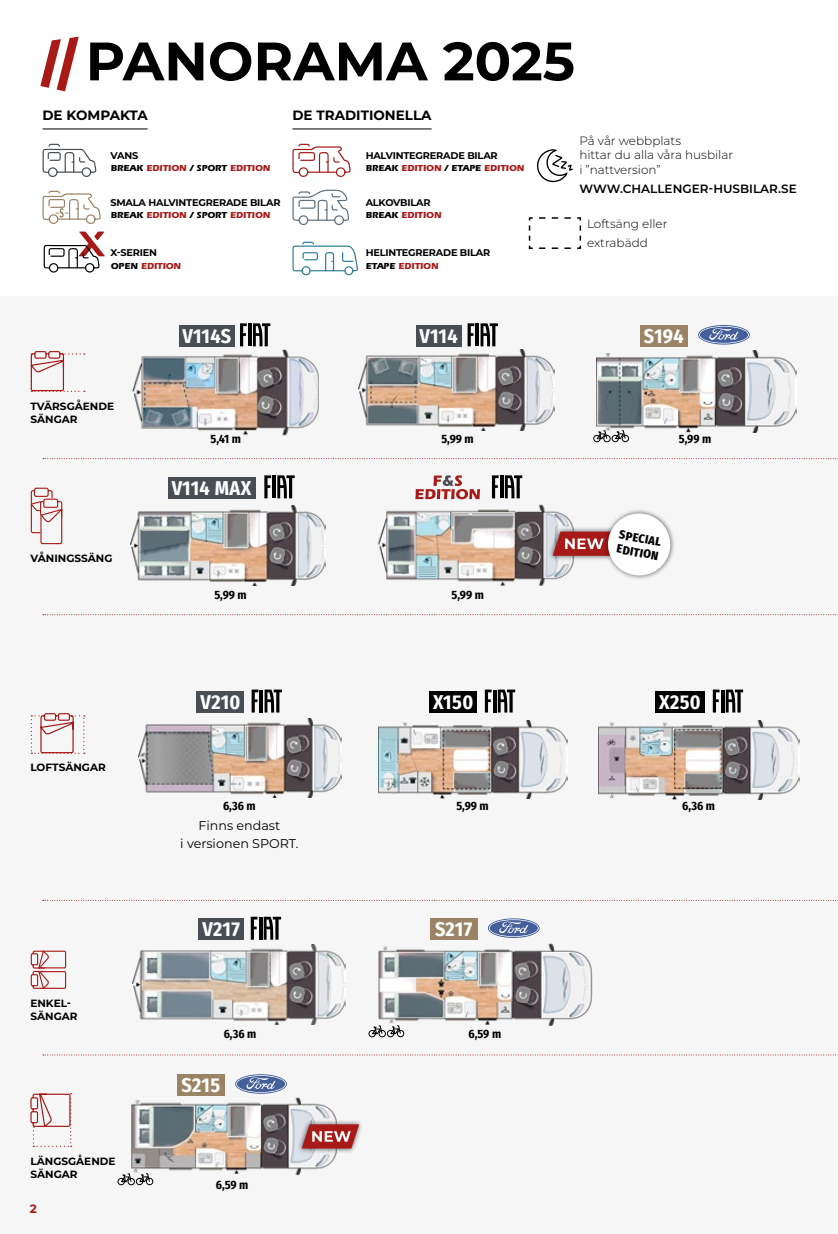
<style>
.page{position:relative;width:838px;height:1234px;background:#fff}
.page>*{position:absolute;margin:0;border:0;box-sizing:border-box;transform-origin:0 0}
.t1{font:700 54px "Montserrat";color:#000}
.t2{font:700 19.95px "Fira Sans Condensed";letter-spacing:.02em;color:#fff}
.t3{font:700 13.5px "Montserrat";color:#000}
.t4{font:12.75px/18.1px "Montserrat";color:#000;text-align:center}
.t5{font:300 12px/14.4px "Montserrat";color:#000}
.t6{font:700 12px "Fira Sans Condensed";color:#000}
.t7{font:600 12px "Montserrat";color:#000}
.t8{font:800 12px/14.4px "Fira Sans Condensed";color:#000}
.t9{font:700 12px "Montserrat";color:#a71a17}
.t10{font:700 10.5px/12.6px "Montserrat";color:#000}
.t11{font:700 9.75px "Montserrat";letter-spacing:-.02em;color:#000}
.t12{font:700 9px "ITC Eras Std";color:#a71a17}
.s1{color:#000}
</style>
<div class="page">
<div style="left:0;top:296px;width:838px;height:937px;background:#f6f6f6"></div>
<svg style="left:528px;top:217px;width:54px;height:32px"></svg>
<svg style="left:42px;top:144px;width:55px;height:33px"></svg>
<svg style="left:292px;top:144px;width:59px;height:33px"></svg>
<svg style="left:42px;top:191px;width:59px;height:33px"></svg>
<svg style="left:292px;top:189px;width:57px;height:36px"></svg>
<svg style="left:292px;top:241px;width:66px;height:35px"></svg>
<svg style="left:537px;top:149px;width:36px;height:34px"></svg>
<svg style="left:43px;top:458px;width:795px;height:1px"></svg>
<svg style="left:43px;top:614px;width:795px;height:1px"></svg>
<svg style="left:43px;top:1054px;width:795px;height:1px"></svg>
<svg style="left:30px;top:950px;width:37px;height:39px"></svg>
<svg style="left:30px;top:351px;width:55px;height:41px"></svg>
<svg style="left:31px;top:713px;width:54px;height:40px"></svg>
<svg style="left:30px;top:487px;width:33px;height:57px"></svg>
<img style="left:130px;top:505px;width:195px;height:80px">
<img style="left:138px;top:718px;width:204px;height:79px">
<img style="left:358px;top:349px;width:196px;height:81px">
<img style="left:133px;top:340px;width:186px;height:96px">
<img style="left:133px;top:944px;width:212px;height:80px">
<div style="left:179px;top:325px;width:56px;height:21px;background:#484e54"></div>
<div style="left:168px;top:477px;width:87px;height:21px;background:#484e54"></div>
<div style="left:429px;top:691px;width:48px;height:21px;background:#000"></div>
<div style="left:655px;top:691px;width:49px;height:21px;background:#000"></div>
<div style="left:197px;top:691px;width:47px;height:21px;background:#484e54"></div>
<div style="left:199px;top:918px;width:45px;height:21px;background:#484e54"></div>
<div style="left:416px;top:325px;width:45px;height:21px;background:#484e54"></div>
<img style="left:377px;top:476px;width:181px;height:110px">
<div style="left:548px;top:526px;width:74px;height:35px;background:#000;opacity:.6"></div>
<svg style="left:552px;top:509px;width:122px;height:70px"></svg>
<img style="left:596px;top:350px;width:200px;height:82px">
<svg style="left:593px;top:430px;width:36px;height:12px"></svg>
<div style="left:640px;top:325px;width:47px;height:21px;background:#9b8365"></div>
<svg style="left:698px;top:325px;width:52px;height:19px"></svg>
<svg style="left:699px;top:326px;width:50px;height:17px"></svg>
<svg style="left:700px;top:326px;width:48px;height:17px"></svg>
<svg style="left:709px;top:328px;width:29px;height:12px"></svg>
<div style="left:430px;top:918px;width:47px;height:21px;background:#9b8365"></div>
<svg style="left:488px;top:918px;width:51px;height:19px"></svg>
<svg style="left:489px;top:919px;width:49px;height:17px"></svg>
<svg style="left:499px;top:921px;width:29px;height:11px"></svg>
<svg style="left:30px;top:1093px;width:42px;height:53px"></svg>
<div style="left:177px;top:1073px;width:47px;height:22px;background:#9b8365"></div>
<svg style="left:235px;top:1073px;width:52px;height:20px"></svg>
<svg style="left:236px;top:1074px;width:50px;height:18px"></svg>
<svg style="left:237px;top:1075px;width:48px;height:16px"></svg>
<svg style="left:246px;top:1077px;width:29px;height:11px"></svg>
<img style="left:132px;top:1094px;width:205px;height:82px">
<img style="left:378px;top:943px;width:215px;height:83px">
<div style="left:297px;top:1118px;width:66px;height:35px;background:#000;opacity:.6"></div>
<img style="left:378px;top:720px;width:189px;height:78px">
<img style="left:599px;top:720px;width:200px;height:78px">
<svg style="left:40px;top:37px;width:39px;height:54px"></svg>
<svg style="left:302px;top:1124px;width:57px;height:24px"></svg>
<svg style="left:368px;top:1024px;width:36px;height:13px"></svg>
<svg style="left:117px;top:1172px;width:36px;height:13px"></svg>
<svg style="left:43px;top:231px;width:62px;height:42px"></svg>
<svg style="left:415px;top:475px;width:65px;height:24px"></svg>
<hr style="left:248px;top:323px;width:3px;height:23px;background:#000">
<svg style="left:240px;top:323px;width:7px;height:23px"></svg>
<svg style="left:253px;top:323px;width:17px;height:23px"></svg>
<hr style="left:272px;top:475px;width:4px;height:23px;background:#000">
<svg style="left:264px;top:475px;width:7px;height:23px"></svg>
<svg style="left:277px;top:475px;width:18px;height:23px"></svg>
<hr style="left:260px;top:689px;width:3px;height:23px;background:#000">
<svg style="left:251px;top:689px;width:7px;height:23px"></svg>
<svg style="left:264px;top:689px;width:18px;height:23px"></svg>
<hr style="left:493px;top:689px;width:3px;height:23px;background:#000">
<svg style="left:485px;top:689px;width:6px;height:23px"></svg>
<svg style="left:498px;top:689px;width:17px;height:23px"></svg>
<hr style="left:721px;top:689px;width:3px;height:23px;background:#000">
<svg style="left:713px;top:689px;width:6px;height:23px"></svg>
<svg style="left:725px;top:689px;width:18px;height:23px"></svg>
<hr style="left:259px;top:916px;width:3px;height:23px;background:#000">
<svg style="left:251px;top:916px;width:6px;height:23px"></svg>
<svg style="left:264px;top:916px;width:17px;height:23px"></svg>
<hr style="left:476px;top:323px;width:3px;height:23px;background:#000">
<svg style="left:467px;top:323px;width:7px;height:23px"></svg>
<svg style="left:480px;top:323px;width:18px;height:23px"></svg>
<hr style="left:500px;top:475px;width:3px;height:23px;background:#000">
<svg style="left:492px;top:475px;width:6px;height:23px"></svg>
<svg style="left:505px;top:475px;width:17px;height:23px"></svg>
<hr style="left:42px;top:128px;width:106px;height:1px;background:#000">
<hr style="left:292px;top:128px;width:139px;height:1px;background:#000">
<h1 class="t1" style="left:86px;top:22px;width:491px">PANORAMA 2025</h1>
<h3 class="t3" style="left:42px;top:105px;width:107px">DE KOMPAKTA</h3>
<h3 class="t3" style="left:292px;top:105px;width:141px">DE TRADITIONELLA</h3>
<p class="t11" style="left:110px;top:149px;width:29px">VANS</p>
<p class="t11" style="left:366px;top:149px;width:134px">HALVINTEGRERADE BILAR</p>
<p class="t12" style="left:111px;top:163px;width:161px"><span class="s1">BREAK</span> EDITION <span class="s1">/ SPORT</span> EDITION</p>
<p class="t12" style="left:366px;top:163px;width:160px"><span class="s1">BREAK</span> EDITION <span class="s1">/ ETAPE</span> EDITION</p>
<p class="t11" style="left:110px;top:196px;width:172px">SMALA HALVINTEGRERADE BILAR</p>
<p class="t11" style="left:366px;top:196px;width:66px">ALKOVBILAR</p>
<p class="t12" style="left:111px;top:210px;width:161px"><span class="s1">BREAK</span> EDITION <span class="s1">/ SPORT</span> EDITION</p>
<p class="t12" style="left:366px;top:210px;width:77px"><span class="s1">BREAK</span> EDITION</p>
<p class="t11" style="left:110px;top:246px;width:48px">X-SERIEN</p>
<p class="t11" style="left:366px;top:246px;width:126px">HELINTEGRERADE BILAR</p>
<p class="t12" style="left:111px;top:261px;width:72px"><span class="s1">OPEN</span> EDITION</p>
<p class="t12" style="left:366px;top:261px;width:74px"><span class="s1">ETAPE</span> EDITION</p>
<p class="t10" style="left:30px;top:399px;width:85px">TVÄRSGÅENDE<br>SÄNGAR</p>
<h2 class="t2" style="left:183px;top:319px;width:50px">V114S</h2>
<h2 class="t2" style="left:419px;top:319px;width:40px">V114</h2>
<h3 class="t5" style="left:579px;top:133px;width:155px">På vår webbplats<br>hittar du alla våra husbilar i ”nattversion”</h3>
<h3 class="t7" style="left:579px;top:180px;width:219px">WWW.CHALLENGER-HUSBILAR.SE</h3>
<h3 class="t5" style="left:587px;top:214px;width:82px;line-height:18.6px">Loftsäng eller extrabädd</h3>
<h2 class="t2" style="left:644px;top:319px;width:41px">S194</h2>
<h3 class="t6" style="left:211px;top:428px;width:32px">5,41 m</h3>
<h3 class="t6" style="left:441px;top:428px;width:34px">5,99 m</h3>
<h3 class="t6" style="left:679px;top:428px;width:34px">5,99 m</h3>
<p class="t10" style="left:30px;top:551px;width:84px">VÅNINGSSÄNG</p>
<p class="t10" style="left:30px;top:760px;width:77px">LOFTSÄNGAR</p>
<p class="t10" style="left:30px;top:996px;width:49px">ENKEL-<br>SÄNGAR</p>
<p class="t10" style="left:30px;top:1153px;width:87px">LÄNGSGÅENDE<br>SÄNGAR</p>
<h3 class="t9" style="left:30px;top:1199px;width:9px">2</h3>
<h2 class="t2" style="left:172px;top:471px;width:81px">V114 MAX</h2>
<h3 class="t6" style="left:214px;top:584px;width:34px">5,99 m</h3>
<h3 class="t6" style="left:451px;top:584px;width:34px">5,99 m</h3>
<h3 class="t8" style="left:621px;top:526px;width:44px;rotate:11deg">SPECIAL<br>EDITION</h3>
<h2 class="t2" style="left:200px;top:685px;width:41px">V210</h2>
<h2 class="t2" style="left:433px;top:685px;width:42px">X150</h2>
<h2 class="t2" style="left:659px;top:685px;width:43px">X250</h2>
<h3 class="t6" style="left:223px;top:795px;width:34px">6,36 m</h3>
<h3 class="t4" style="left:180px;top:815px;width:120px">Finns endast<br>i versionen SPORT.</h3>
<h2 class="t2" style="left:202px;top:912px;width:39px">V217</h2>
<h3 class="t6" style="left:224px;top:1023px;width:34px">6,36 m</h3>
<h2 class="t2" style="left:182px;top:1067px;width:40px">S215</h2>
<h3 class="t6" style="left:216px;top:1174px;width:34px">6,59 m</h3>
<h3 class="t6" style="left:456px;top:795px;width:34px">5,99 m</h3>
<h3 class="t6" style="left:682px;top:795px;width:34px">6,36 m</h3>
<h2 class="t2" style="left:435px;top:912px;width:39px">S217</h2>
<h3 class="t6" style="left:468px;top:1023px;width:34px">6,59 m</h3>
</div>
